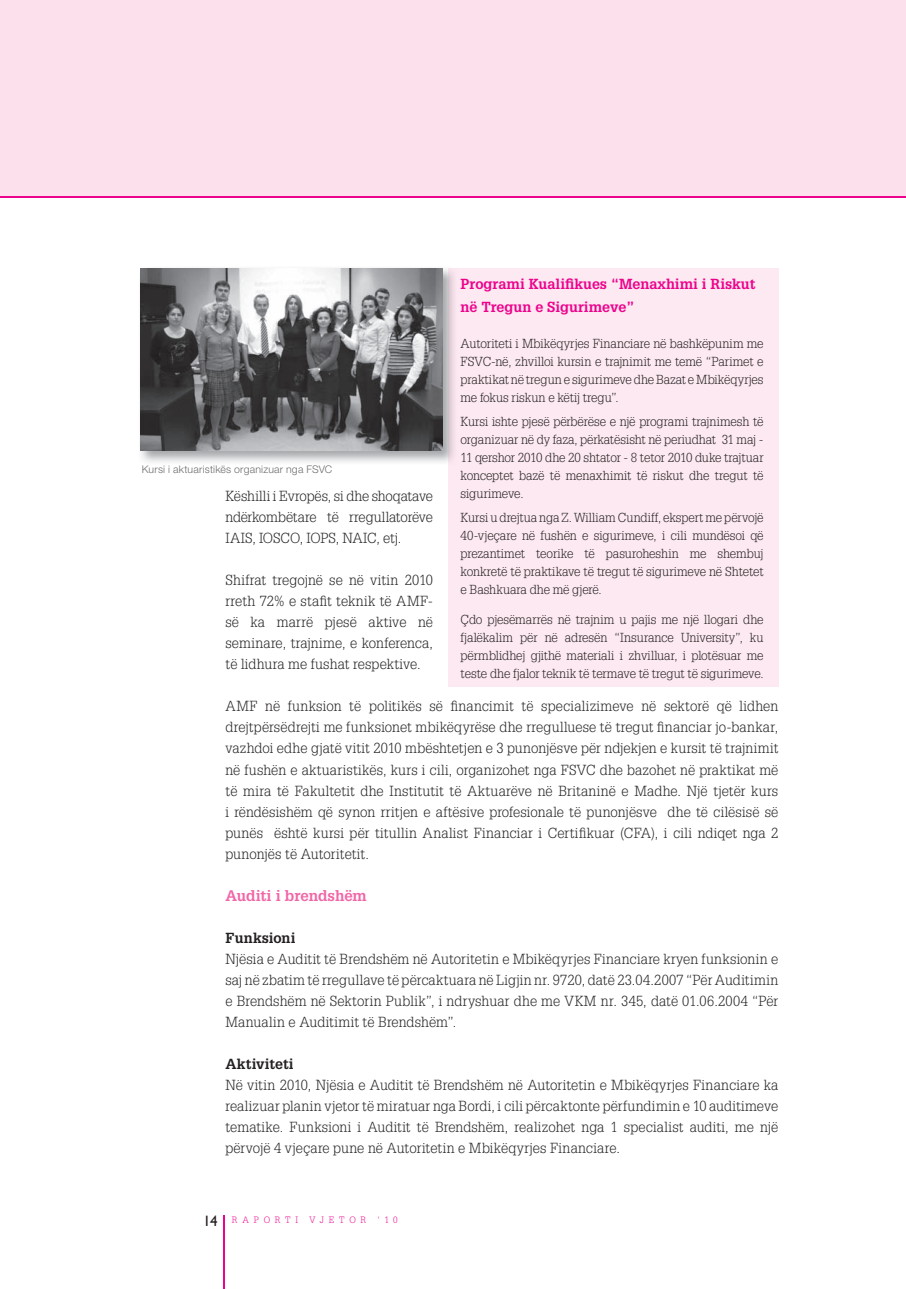
<style>
.page{position:relative;width:906px;height:1289px;background:#fff}
.page>*{position:absolute;margin:0;border:0;box-sizing:border-box;transform-origin:0 0}
.t1{font:700 15px "Glypha LT";letter-spacing:-.005em;color:#f166a7}
.t2{font:300 14.25px/21px "Glypha LT";letter-spacing:.005em;color:#231f20;text-align:justify}
.t3{font:700 14.25px/22.5px "Glypha LT";color:#ed028c}
.t4{font:700 14.25px "Glypha LT";letter-spacing:.005em;color:#231f20}
.t5{font:300 12.75px/18px "Glypha LT";letter-spacing:-.005em;color:#231f20;text-align:justify}
.t6{font:300 10.5px "Helvetica Neue LT";letter-spacing:.02em;color:#6c6d70}
.t7{font:300 9px "Glypha LT";letter-spacing:.53em;color:#ed028c}
.s1{font-family:"Gill Sans";font-weight:400;font-size:15px;color:#231f20}
</style>
<div class="page">
<div style="left:0;top:0;width:906px;height:196px;background:#fce0ec"></div>
<hr style="left:224px;top:1215px;width:1px;height:73px;background:#ed028c">
<hr style="left:0;top:196px;width:906px;height:1px;background:#ed028c">
<div style="left:448px;top:268px;width:330px;height:418px;background:#fce9f1"></div>
<img style="left:140px;top:268px;width:308px;height:194px">
<img style="left:140px;top:268px;width:302px;height:182px">
<p class="t3" style="left:460px;top:272px;width:297px">Programi Kualifikues “Menaxhimi i Riskut në Tregun e Sigurimeve”</p>
<p class="t5" style="left:460px;top:334px;width:304px">Autoriteti i Mbikëqyrjes Financiare në bashkëpunim me FSVC-në, zhvilloi kursin e trajnimit me temë “Parimet e praktikat në tregun e sigurimeve dhe Bazat e Mbikëqyrjes me fokus riskun e këtij tregu”.</p>
<p class="t5" style="left:460px;top:412px;width:304px">Kursi ishte pjesë përbërëse e një programi trajnimesh të organizuar në dy faza, përkatësisht në periudhat 31 maj - 11 qershor 2010 dhe 20 shtator - 8 tetor 2010 duke trajtuar konceptet bazë të menaxhimit të riskut dhe tregut të sigurimeve.</p>
<p class="t5" style="left:460px;top:508px;width:304px">Kursi u drejtua nga Z. William Cundiff, ekspert me përvojë 40-vjeçare në fushën e sigurimeve, i cili mundësoi që prezantimet teorike të pasuroheshin me shembuj konkretë të praktikave të tregut të sigurimeve në Shtetet e Bashkuara dhe më gjerë.</p>
<p class="t5" style="left:460px;top:610px;width:304px">Çdo pjesëmarrës në trajnim u pajis me një llogari dhe fjalëkalim për në adresën “Insurance University”, ku përmblidhej gjithë materiali i zhvilluar, i plotësuar me teste dhe fjalor teknik të termave të tregut të sigurimeve.</p>
<p class="t6" style="left:142px;top:462px;width:192px">Kursi i aktuaristikës organizuar nga FSVC</p>
<p class="t2" style="left:225px;top:486px;width:209px">Këshilli i Evropës, si dhe shoqatave ndërkombëtare të rregullatorëve IAIS, IOSCO, IOPS, NAIC, etj.</p>
<p class="t2" style="left:225px;top:570px;width:209px">Shifrat tregojnë se në vitin 2010 rreth 72% e stafit teknik të AMF&shy;së ka marrë pjesë aktive në seminare, trajnime, e konferenca, të lidhura me fushat respektive.</p>
<p class="t2" style="left:225px;top:696px;width:554px">AMF në funksion të politikës së financimit të specializimeve në sektorë që lidhen drejtpërsëdrejti me funksionet mbikëqyrëse dhe rregulluese të tregut financiar jo-bankar, vazhdoi edhe gjatë vitit 2010 mbështetjen e 3 punonjësve për ndjekjen e kursit të trajnimit në fushën e aktuaristikës, kurs i cili, organizohet nga FSVC dhe bazohet në praktikat më të mira të Fakultetit dhe Institutit të Aktuarëve në Britaninë e Madhe. Një tjetër kurs i rëndësishëm që synon rritjen e aftësive profesionale të punonjësve dhe të cilësisë së punës është kursi për titullin Analist Financiar i Certifikuar (CFA), i cili ndiqet nga 2 punonjës të Autoritetit.</p>
<p class="t1" style="left:225px;top:885px;width:143px">Auditi i brendshëm</p>
<p class="t4" style="left:225px;top:928px;width:71px">Funksioni</p>
<p class="t2" style="left:225px;top:948px;width:554px">Njësia e Auditit të Brendshëm në Autoritetin e Mbikëqyrjes Financiare kryen funksionin e saj në zbatim të rregullave të përcaktuara në Ligjin nr. 9720, datë 23.04.2007 “Për Auditimin e Brendshëm në Sektorin Publik”, i ndryshuar dhe me VKM nr. 345, datë 01.06.2004 “Për Manualin e Auditimit të Brendshëm”.</p>
<p class="t4" style="left:225px;top:1054px;width:70px">Aktiviteti</p>
<p class="t2" style="left:225px;top:1074px;width:554px">Në vitin 2010, Njësia e Auditit të Brendshëm në Autoritetin e Mbikëqyrjes Financiare ka realizuar planin vjetor të miratuar nga Bordi, i cili përcaktonte përfundimin e 10 auditimeve tematike. Funksioni i Auditit të Brendshëm, realizohet nga 1 specialist auditi, me një përvojë 4 vjeçare pune në Autoritetin e Mbikëqyrjes Financiare.</p>
<p class="t7" style="left:203px;top:1214px;width:96px"><span class="s1">14</span> RAPORTI</p>
<p class="t7" style="left:309px;top:1214px;width:58px">VJETOR</p>
<p class="t7" style="left:377px;top:1214px;width:22px">‘10</p>
</div>
